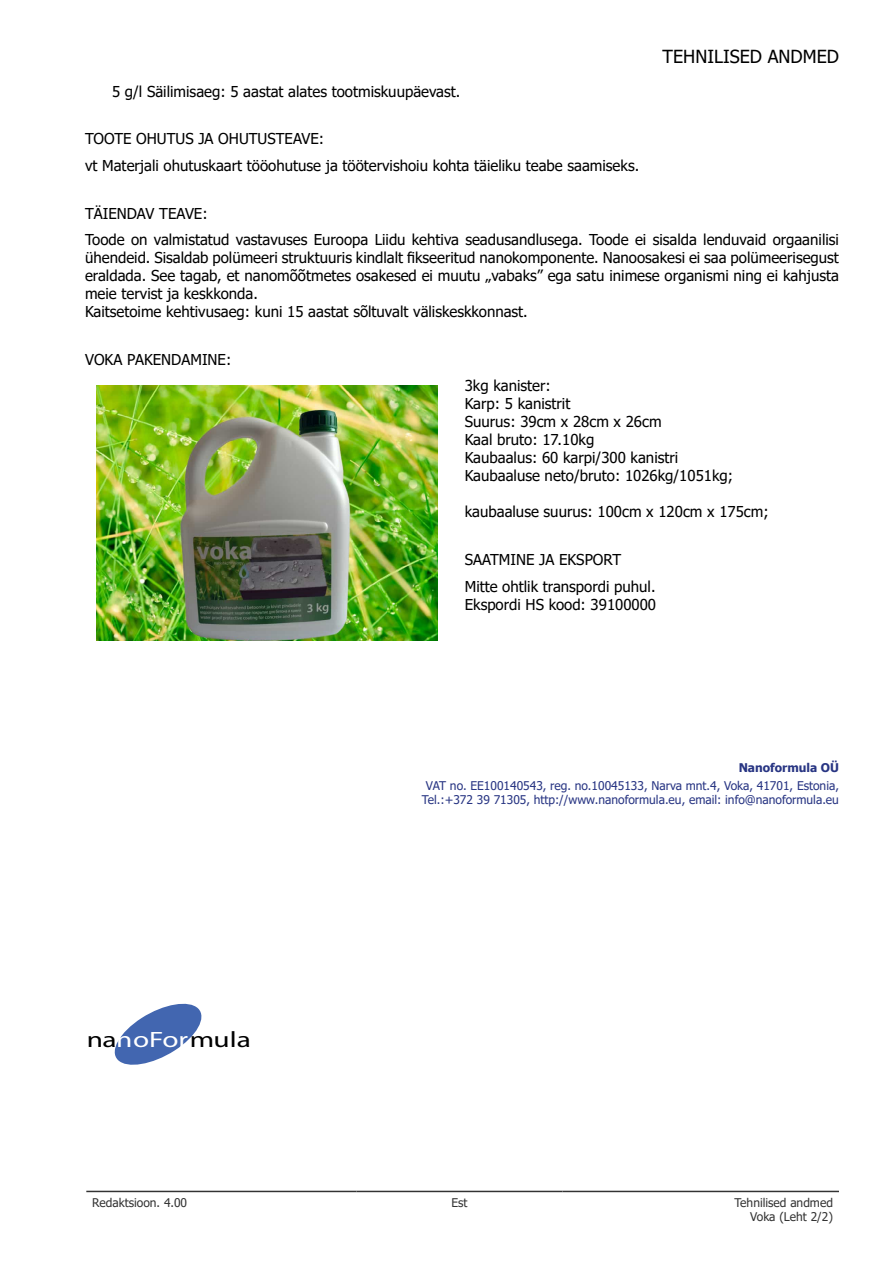
<style>
.page{position:relative;width:893px;height:1263px;background:#fff}
.page>*{position:absolute;margin:0;border:0;box-sizing:border-box;transform-origin:0 0}
.t1{font:22.35px "Myriad Pro";color:#000;scale:1.32 1}
.t2{font:18px "Tahoma";color:#000}
.Подзаголовок{font:15px/18px "Tahoma";color:#000;text-align:justify}
.t3{font:12px "Tahoma";color:#283583}
.t4{font:12px/14.4px "Tahoma";color:#000;text-align:right}
.t5{font:700 12px "Tahoma";color:#283583}
.s1{color:#fff}
</style>
<div class="page">
<hr style="left:86px;top:1191px;width:270px;height:1px;background:#000">
<hr style="left:356px;top:1191px;width:207px;height:1px;background:#000">
<hr style="left:563px;top:1191px;width:276px;height:1px;background:#000">
<svg style="left:114px;top:1003px;width:88px;height:62px"></svg>
<img style="left:97px;top:386px;width:340px;height:255px">
<p class="t2" style="left:663px;top:44px;width:178px">TEHNILISED ANDMED</p>
<p class="Подзаголовок" style="left:112px;top:83px;width:350px">5 g/l Säilimisaeg: 5 aastat alates tootmiskuupäevast.</p>
<p class="Подзаголовок" style="left:85px;top:131px;width:241px">TOOTE OHUTUS JA OHUTUSTEAVE:</p>
<p class="Подзаголовок" style="left:85px;top:157px;width:556px">vt Materjali ohutuskaart tööohutuse ja töötervishoiu kohta täieliku teabe saamiseks.</p>
<p class="Подзаголовок" style="left:85px;top:205px;width:124px">TÄIENDAV TEAVE:</p>
<p class="Подзаголовок" style="left:85px;top:231px;width:755px">Toode on valmistatud vastavuses Euroopa Liidu kehtiva seadusandlusega. Toode ei sisalda lenduvaid orgaanilisi ühendeid. Sisaldab polümeeri struktuuris kindlalt fikseeritud nanokomponente. Nanoosakesi ei saa polümeerisegust eraldada. See tagab, et nanomõõtmetes osakesed ei muutu „vabaks” ega satu inimese organismi ning ei kahjusta meie tervist ja keskkonda.</p>
<p class="Подзаголовок" style="left:85px;top:303px;width:444px">Kaitsetoime kehtivusaeg: kuni 15 aastat sõltuvalt väliskeskkonnast.</p>
<p class="Подзаголовок" style="left:85px;top:351px;width:148px">VOKA PAKENDAMINE:</p>
<p class="Подзаголовок" style="left:465px;top:378px;width:88px">3kg kanister:</p>
<p class="Подзаголовок" style="left:465px;top:396px;width:107px">Karp: 5 kanistrit</p>
<p class="Подзаголовок" style="left:465px;top:414px;width:198px">Suurus: 39cm х 28cm х 26cm</p>
<p class="Подзаголовок" style="left:465px;top:432px;width:131px">Kaal bruto: 17.10kg</p>
<p class="Подзаголовок" style="left:465px;top:450px;width:215px">Kaubaalus: 60 karpi/300 kanistri</p>
<p class="Подзаголовок" style="left:465px;top:468px;width:270px">Kaubaaluse neto/bruto: 1026kg/1051kg;</p>
<p class="Подзаголовок" style="left:465px;top:504px;width:305px">kaubaaluse suurus: 100cm x 120cm x 175cm;</p>
<p class="Подзаголовок" style="left:465px;top:551px;width:158px">SAATMINE JA EKSPORT</p>
<p class="Подзаголовок" style="left:465px;top:578px;width:192px">Mitte ohtlik transpordi puhul.</p>
<p class="Подзаголовок" style="left:465px;top:596px;width:193px">Ekspordi HS kood: 39100000</p>
<h1 class="t1" style="left:86px;top:1026px;width:126px">na<span class="s1">noFor</span>mula</h1>
<p class="t5" style="left:739px;top:759px;width:102px">Nanoformula OÜ</p>
<p class="t3" style="left:426px;top:777px;width:415px">VAT no. EE100140543, reg. no.10045133, Narva mnt.4, Voka, 41701, Estonia,</p>
<p class="t3" style="left:422px;top:792px;width:418px">Tel.:+372 39 71305, http://www.nanoformula.eu, email: info@nanoformula.eu</p>
<p class="t4" style="left:92px;top:1196px;width:96px">Redaktsioon. 4.00</p>
<p class="t4" style="left:451px;top:1196px;width:18px">Est</p>
<p class="t4" style="left:734px;top:1196px;width:100px">Tehnilised andmed<br>Voka (Leht 2/2)</p>
</div>
